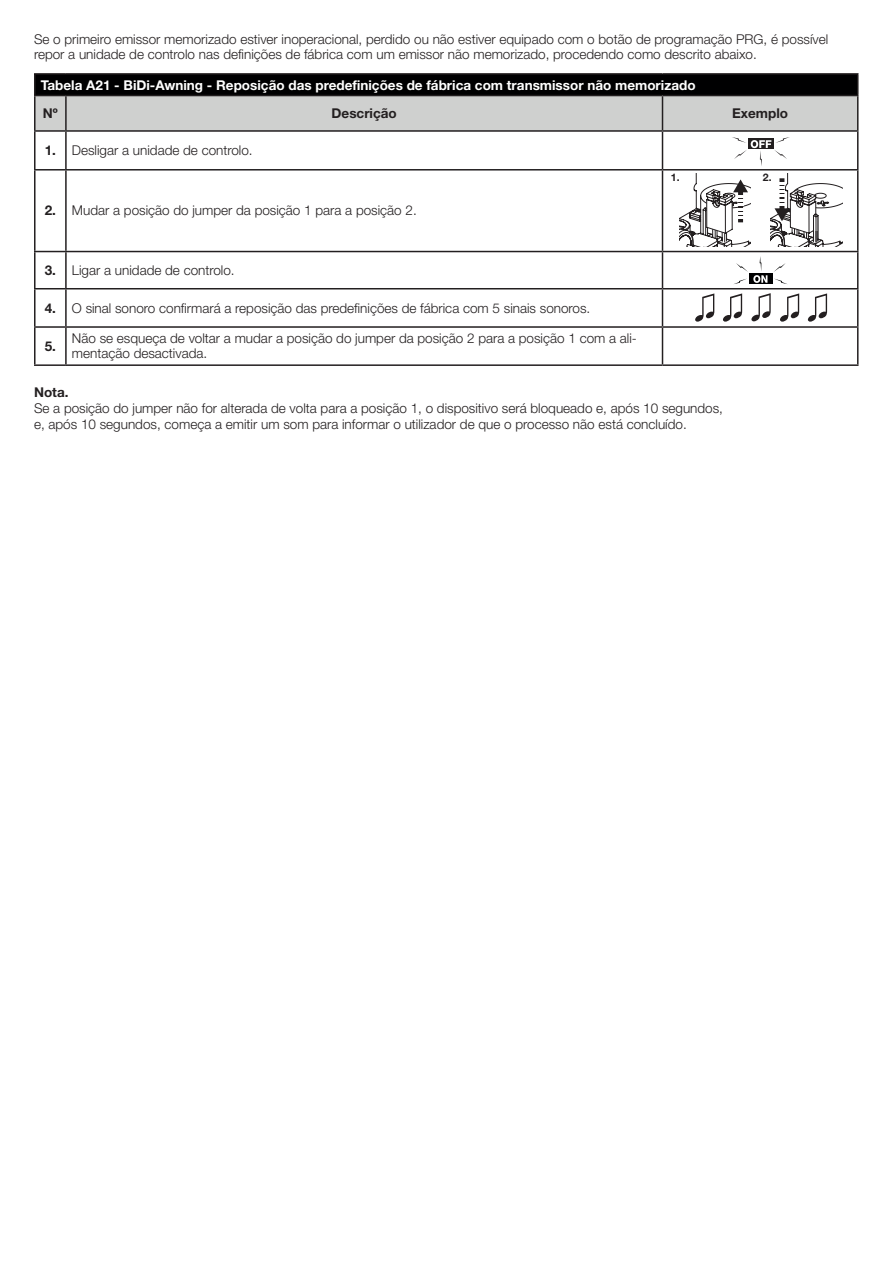
<style>
.page{position:relative;width:893px;height:1263px;background:#fff}
.page>*{position:absolute;margin:0;border:0;box-sizing:border-box;transform-origin:0 0}
.t1{font:300 13.5px/15px "Helvetica Neue LT Pro";color:#231f20}
.t2{font:700 13.5px "Helvetica Neue LT Pro";color:#fff}
.t3{font:700 13.5px "Helvetica Neue LT Pro";color:#231f20}
.t4{font:700 10.5px "Helvetica Neue LT Pro";color:#231f20}
</style>
<div class="page">
<div style="left:35px;top:74px;width:823px;height:22px;background:#000001"></div>
<div style="left:35px;top:96px;width:31px;height:35px;background:#cfd0cf"></div>
<div style="left:66px;top:96px;width:596px;height:35px;background:#cfd0cf"></div>
<div style="left:662px;top:96px;width:196px;height:35px;background:#cfd0cf"></div>
<hr style="left:34px;top:73px;width:32px;height:2px;background:#231f20">
<hr style="left:34px;top:75px;width:2px;height:20px;background:#231f20">
<hr style="left:66px;top:73px;width:596px;height:2px;background:#231f20">
<hr style="left:662px;top:73px;width:196px;height:2px;background:#231f20">
<svg style="left:857px;top:75px;width:1px;height:20px"></svg>
<hr style="left:34px;top:95px;width:32px;height:1px;background:#231f20">
<hr style="left:34px;top:96px;width:2px;height:34px;background:#231f20">
<hr style="left:66px;top:95px;width:596px;height:1px;background:#231f20">
<hr style="left:65px;top:96px;width:2px;height:34px;background:#231f20">
<hr style="left:662px;top:95px;width:196px;height:1px;background:#231f20">
<hr style="left:662px;top:96px;width:1px;height:34px;background:#231f20">
<hr style="left:857px;top:96px;width:1px;height:34px;background:#231f20">
<hr style="left:34px;top:130px;width:32px;height:2px;background:#231f20">
<hr style="left:34px;top:132px;width:2px;height:37px;background:#231f20">
<hr style="left:66px;top:130px;width:596px;height:2px;background:#231f20">
<hr style="left:65px;top:132px;width:2px;height:37px;background:#231f20">
<hr style="left:662px;top:130px;width:196px;height:2px;background:#231f20">
<hr style="left:662px;top:132px;width:1px;height:37px;background:#231f20">
<hr style="left:857px;top:132px;width:1px;height:37px;background:#231f20">
<hr style="left:34px;top:169px;width:32px;height:2px;background:#231f20">
<hr style="left:34px;top:171px;width:2px;height:80px;background:#231f20">
<hr style="left:66px;top:169px;width:596px;height:2px;background:#231f20">
<hr style="left:65px;top:171px;width:2px;height:80px;background:#231f20">
<hr style="left:662px;top:169px;width:196px;height:2px;background:#231f20">
<hr style="left:662px;top:171px;width:1px;height:80px;background:#231f20">
<hr style="left:857px;top:171px;width:1px;height:80px;background:#231f20">
<hr style="left:34px;top:251px;width:32px;height:1px;background:#231f20">
<hr style="left:34px;top:252px;width:2px;height:36px;background:#231f20">
<hr style="left:66px;top:251px;width:596px;height:1px;background:#231f20">
<hr style="left:65px;top:252px;width:2px;height:36px;background:#231f20">
<hr style="left:662px;top:251px;width:196px;height:1px;background:#231f20">
<hr style="left:662px;top:252px;width:1px;height:36px;background:#231f20">
<hr style="left:857px;top:252px;width:1px;height:36px;background:#231f20">
<hr style="left:34px;top:288px;width:32px;height:1px;background:#231f20">
<hr style="left:34px;top:289px;width:2px;height:37px;background:#231f20">
<hr style="left:66px;top:288px;width:596px;height:1px;background:#231f20">
<hr style="left:65px;top:289px;width:2px;height:37px;background:#231f20">
<hr style="left:662px;top:288px;width:196px;height:1px;background:#231f20">
<hr style="left:662px;top:289px;width:1px;height:37px;background:#231f20">
<hr style="left:857px;top:289px;width:1px;height:37px;background:#231f20">
<hr style="left:34px;top:326px;width:32px;height:2px;background:#231f20">
<hr style="left:34px;top:328px;width:2px;height:36px;background:#231f20">
<hr style="left:66px;top:326px;width:596px;height:2px;background:#231f20">
<hr style="left:65px;top:328px;width:2px;height:36px;background:#231f20">
<hr style="left:662px;top:326px;width:196px;height:2px;background:#231f20">
<hr style="left:662px;top:328px;width:1px;height:36px;background:#231f20">
<hr style="left:857px;top:328px;width:1px;height:36px;background:#231f20">
<hr style="left:34px;top:364px;width:32px;height:2px;background:#231f20">
<hr style="left:66px;top:364px;width:596px;height:2px;background:#231f20">
<hr style="left:662px;top:364px;width:196px;height:2px;background:#231f20">
<svg style="left:767px;top:273px;width:6px;height:11px"></svg>
<svg style="left:774px;top:263px;width:12px;height:9px"></svg>
<svg style="left:774px;top:278px;width:13px;height:6px"></svg>
<svg style="left:734px;top:256px;width:33px;height:28px"></svg>
<svg style="left:679px;top:174px;width:72px;height:72px"></svg>
<svg style="left:771px;top:174px;width:71px;height:72px"></svg>
<svg style="left:732px;top:137px;width:58px;height:29px"></svg>
<svg style="left:695px;top:293px;width:19px;height:29px"></svg>
<svg style="left:723px;top:293px;width:19px;height:29px"></svg>
<svg style="left:751px;top:293px;width:20px;height:28px"></svg>
<svg style="left:780px;top:293px;width:19px;height:29px"></svg>
<svg style="left:808px;top:293px;width:19px;height:29px"></svg>
<p class="t1" style="left:34px;top:31px;width:796px">Se o primeiro emissor memorizado estiver inoperacional, perdido ou não estiver equipado com o botão de programação PRG, é possível repor a unidade de controlo nas definições de fábrica com um emissor não memorizado, procedendo como descrito abaixo.</p>
<p class="t2" style="left:41px;top:76px;width:656px">Tabela A21 - BiDi-Awning - Reposição das predefinições de fábrica com transmissor não memorizado</p>
<p class="t3" style="left:43px;top:105px;width:16px">Nº</p>
<p class="t3" style="left:332px;top:105px;width:67px">Descrição</p>
<p class="t3" style="left:732px;top:105px;width:57px">Exemplo</p>
<p class="t3" style="left:45px;top:142px;width:13px">1.</p>
<p class="t1" style="left:72px;top:143px;width:182px">Desligar a unidade de controlo.</p>
<p class="t3" style="left:45px;top:202px;width:13px">2.</p>
<p class="t1" style="left:72px;top:203px;width:346px">Mudar a posição do jumper da posição 1 para a posição 2.</p>
<p class="t4" style="left:671px;top:171px;width:10px">1.</p>
<p class="t4" style="left:763px;top:171px;width:10px">2.</p>
<p class="t3" style="left:45px;top:262px;width:13px">3.</p>
<p class="t1" style="left:72px;top:262px;width:164px">Ligar a unidade de controlo.</p>
<p class="t3" style="left:45px;top:300px;width:13px">4.</p>
<p class="t1" style="left:72px;top:300px;width:520px">O sinal sonoro confirmará a reposição das predefinições de fábrica com 5 sinais sonoros.</p>
<p class="t3" style="left:45px;top:338px;width:13px">5.</p>
<p class="t1" style="left:72px;top:331px;width:566px">Não se esqueça de voltar a mudar a posição do jumper da posição 2 para a posição 1 com a ali&shy;mentação desactivada.</p>
<p class="t3" style="left:34px;top:383px;width:36px">Nota.</p>
<p class="t1" style="left:34px;top:400px;width:690px">Se a posição do jumper não for alterada de volta para a posição 1, o dispositivo será bloqueado e, após 10 segundos,</p>
<p class="t1" style="left:34px;top:416px;width:654px">e, após 10 segundos, começa a emitir um som para informar o utilizador de que o processo não está concluído.</p>
</div>
